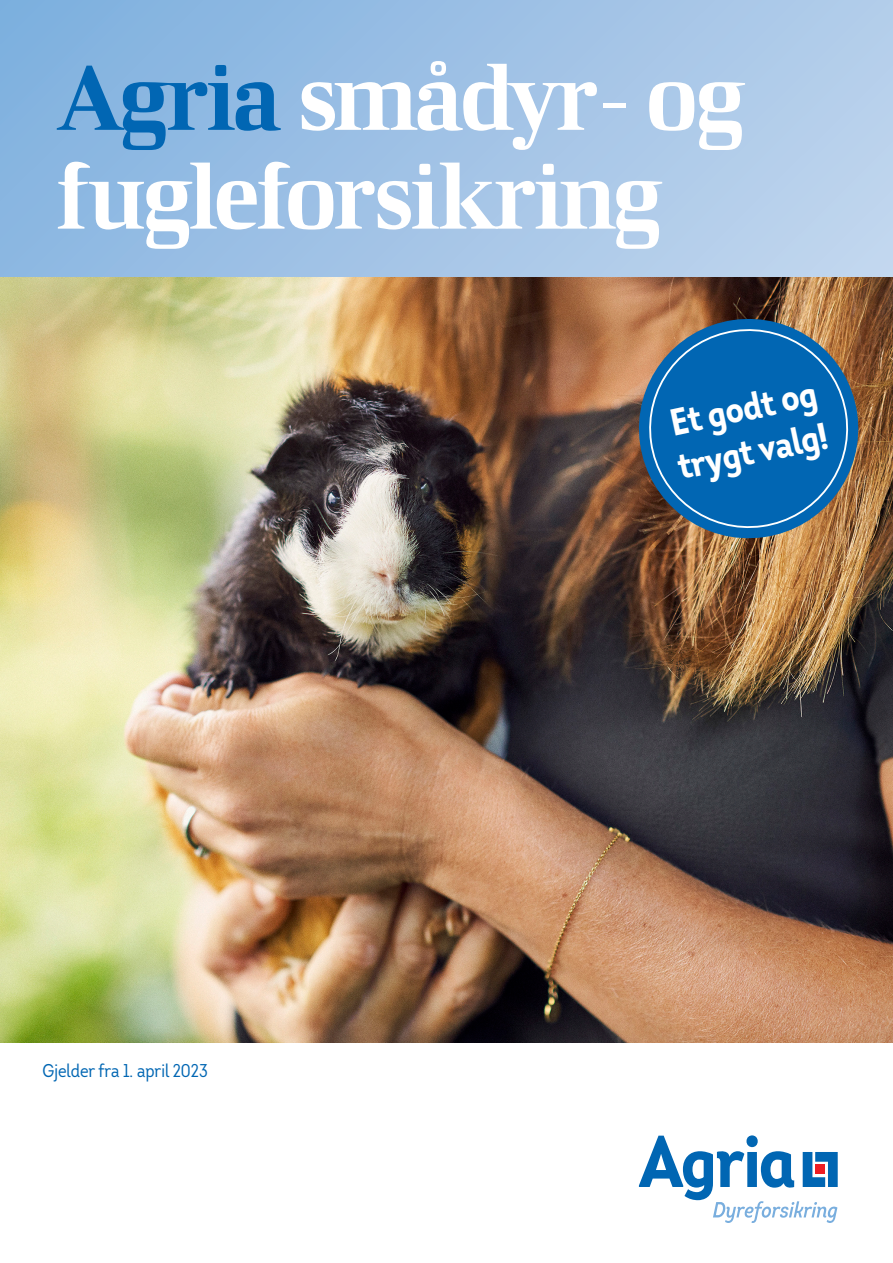
<style>
.page{position:relative;width:893px;height:1263px;background:#fff}
.page>*{position:absolute;margin:0;border:0;box-sizing:border-box;transform-origin:0 0}
.t1{font:91.65px/98.9px "LF Rubrik 2";letter-spacing:-.04em;color:#fff}
.t2{font:700 36.75px/44.1px "Intro Cond";color:#fff}
.t3{font:18px "Intro Cond";color:#0166b3}
.s1{color:#0166b3}
</style>
<div class="page">
<div style="left:0;top:0;width:893px;height:277px;background:linear-gradient(to right,#84b3e0,#bbd2ec)"></div>
<svg style="left:639px;top:1135px;width:199px;height:88px"></svg>
<img style="left:0;top:277px;width:893px;height:765px">
<img style="left:632px;top:312px;width:234px;height:234px">
<svg style="left:643px;top:323px;width:211px;height:211px;background:#236ca2"></svg>
<p class="t1" style="left:55px;top:47px;width:691px"><span class="s1">Agria</span> smådyr- og fugleforsikring</p>
<p class="t3" style="left:43px;top:1059px;width:167px">Gjelder fra 1. april 2023</p>
<p class="t2" style="left:664px;top:402px;width:154px;rotate:-12deg">Et godt og trygt valg!</p>
</div>
